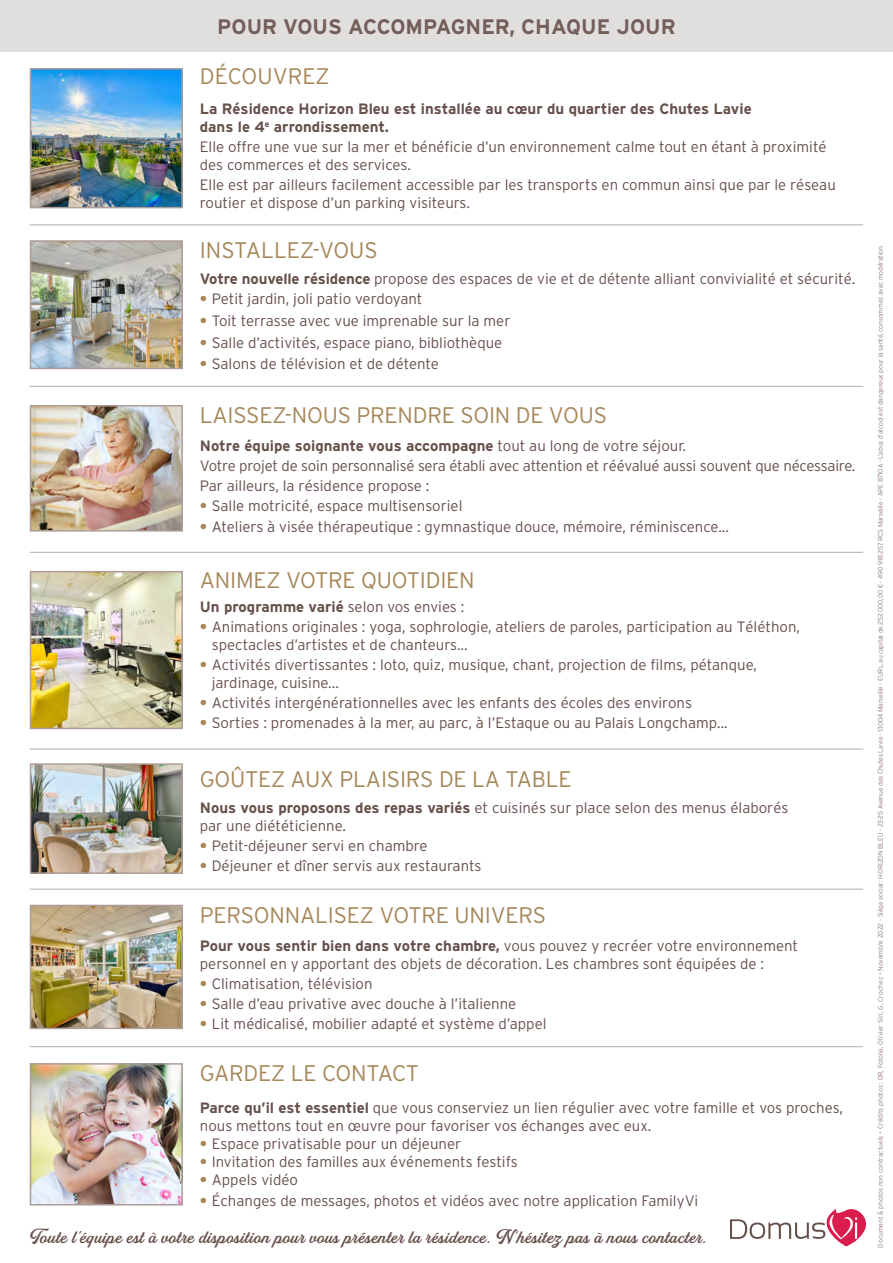
<style>
.page{position:relative;width:893px;height:1263px;background:#fff}
.page>*{position:absolute;margin:0;border:0;box-sizing:border-box;transform-origin:0 0}
.t1{font:300 22.5px "Interstate";letter-spacing:-.01em;color:#a58759}
.t2{font:700 21px "Interstate";color:#745e59}
.t3{font:19.5px "Golden Hills DEMO Regular";letter-spacing:.02em;color:#66504b}
.t4{font:300 15px/18px "Interstate";color:#66504b}
.t5{font:700 15px/18px "Interstate";color:#66504b}
.t6{font:300 6.75px "Interstate";letter-spacing:-.02em;color:#917d78}
.s1{font-weight:700}
.s2{font-weight:700;color:#a58759}
.s3{font-weight:300}
</style>
<div class="page">
<img style="left:33px;top:243px;width:147px;height:123px">
<div style="left:30px;top:240px;width:153px;height:129px;border:2px solid #ae9d98"></div>
<img style="left:33px;top:71px;width:147px;height:134px">
<div style="left:30px;top:68px;width:153px;height:140px;border:2px solid #ae9d98"></div>
<img style="left:33px;top:408px;width:147px;height:121px">
<div style="left:30px;top:405px;width:153px;height:127px;border:2px solid #ae9d98"></div>
<img style="left:33px;top:574px;width:147px;height:152px">
<div style="left:30px;top:571px;width:153px;height:158px;border:2px solid #ae9d98"></div>
<img style="left:33px;top:766px;width:147px;height:105px">
<div style="left:30px;top:763px;width:153px;height:111px;border:2px solid #ae9d98"></div>
<img style="left:33px;top:908px;width:147px;height:118px">
<div style="left:30px;top:905px;width:153px;height:124px;border:2px solid #ae9d98"></div>
<img style="left:33px;top:1066px;width:147px;height:136px">
<div style="left:30px;top:1063px;width:153px;height:142px;border:2px solid #ae9d98"></div>
<svg style="left:730px;top:1209px;width:137px;height:37px"></svg>
<hr style="left:30px;top:224px;width:833px;height:1px;background:#bcb7b5">
<hr style="left:30px;top:748px;width:833px;height:1px;background:#bcb7b5">
<hr style="left:30px;top:888px;width:833px;height:2px;background:#bcb7b5">
<hr style="left:30px;top:1046px;width:833px;height:1px;background:#bcb7b5">
<hr style="left:30px;top:386px;width:833px;height:1px;background:#bcb7b5">
<hr style="left:30px;top:552px;width:833px;height:1px;background:#bcb7b5">
<div style="left:0;top:0;width:893px;height:51px;background:#e1dfde"></div>
<p class="t2" style="left:217px;top:14px;width:460px">POUR VOUS ACCOMPAGNER, CHAQUE JOUR</p>
<p class="t1" style="left:200px;top:62px;width:131px">DÉCOUVREZ</p>
<p class="t5" style="left:200px;top:100px;width:553px">La Résidence Horizon Bleu est installée au cœur du quartier des Chutes Lavie dans le 4<sup>e</sup> arrondissement.</p>
<p class="t4" style="left:200px;top:138px;width:628px">Elle offre une vue sur la mer et bénéficie d’un environnement calme tout en étant à proximité des commerces et des services.</p>
<p class="t4" style="left:200px;top:176px;width:637px">Elle est par ailleurs facilement accessible par les transports en commun ainsi que par le réseau routier et dispose d’un parking visiteurs.</p>
<p class="t1" style="left:200px;top:237px;width:179px">INSTALLEZ-VOUS</p>
<p class="t4" style="left:200px;top:270px;width:657px"><span class="s1">Votre nouvelle résidence</span> propose des espaces de vie et de détente alliant convivialité et sécurité.</p>
<p class="t4" style="left:200px;top:290px;width:224px"><span class="s2">•</span> Petit jardin, joli patio verdoyant</p>
<p class="t4" style="left:200px;top:311px;width:312px"><span class="s2">•</span> Toit terrasse avec vue imprenable sur la mer</p>
<p class="t4" style="left:200px;top:333px;width:304px"><span class="s2">•</span> Salle d’activités, espace piano, bibliothèque</p>
<p class="t4" style="left:200px;top:355px;width:241px"><span class="s2">•</span> Salons de télévision et de détente</p>
<p class="t1" style="left:200px;top:401px;width:409px">LAISSEZ-NOUS PRENDRE SOIN DE VOUS</p>
<p class="t5" style="left:200px;top:437px;width:488px">Notre équipe soignante vous accompagne <span class="s3">tout au long de votre séjour.</span></p>
<p class="t4" style="left:200px;top:457px;width:657px">Votre projet de soin personnalisé sera établi avec attention et réévalué aussi souvent que nécessaire.</p>
<p class="t4" style="left:200px;top:477px;width:231px">Par ailleurs, la résidence propose :</p>
<p class="t4" style="left:200px;top:497px;width:264px"><span class="s2">•</span> Salle motricité, espace multisensoriel</p>
<p class="t4" style="left:200px;top:517px;width:531px"><span class="s2">•</span> Ateliers à visée thérapeutique : gymnastique douce, mémoire, réminiscence...</p>
<p class="t1" style="left:200px;top:566px;width:276px">ANIMEZ VOTRE QUOTIDIEN</p>
<p class="t5" style="left:200px;top:597px;width:266px">Un programme varié <span class="s3">selon vos envies :</span></p>
<p class="t4" style="left:212px;top:617px;width:590px;text-indent:-12px"><span class="s2">•</span> Animations originales : yoga, sophrologie, ateliers de paroles, participation au Téléthon, spectacles d’artistes et de chanteurs...</p>
<p class="t4" style="left:212px;top:655px;width:547px;text-indent:-12px"><span class="s2">•</span> Activités divertissantes : loto, quiz, musique, chant, projection de films, pétanque, jardinage, cuisine...</p>
<p class="t4" style="left:200px;top:694px;width:494px"><span class="s2">•</span> Activités intergénérationnelles avec les enfants des écoles des environs</p>
<p class="t4" style="left:200px;top:714px;width:529px"><span class="s2">•</span> Sorties : promenades à la mer, au parc, à l’Estaque ou au Palais Longchamp...</p>
<p class="t1" style="left:200px;top:765px;width:373px">GOÛTEZ AUX PLAISIRS DE LA TABLE</p>
<p class="t4" style="left:200px;top:798px;width:590px"><span class="s1">Nous vous proposons des repas variés</span> et cuisinés sur place selon des menus élaborés par une diététicienne.</p>
<p class="t4" style="left:200px;top:836px;width:229px"><span class="s2">•</span> Petit-déjeuner servi en chambre</p>
<p class="t4" style="left:200px;top:856px;width:283px"><span class="s2">•</span> Déjeuner et dîner servis aux restaurants</p>
<p class="t1" style="left:200px;top:901px;width:348px">PERSONNALISEZ VOTRE UNIVERS</p>
<p class="t4" style="left:200px;top:936px;width:600px"><span class="s1">Pour vous sentir bien dans votre chambre,</span> vous pouvez y recréer votre environnement personnel en y apportant des objets de décoration. Les chambres sont équipées de :</p>
<p class="t4" style="left:200px;top:974px;width:174px"><span class="s2">•</span> Climatisation, télévision</p>
<p class="t4" style="left:200px;top:994px;width:318px"><span class="s2">•</span> Salle d’eau privative avec douche à l’italienne</p>
<p class="t4" style="left:200px;top:1015px;width:348px"><span class="s2">•</span> Lit médicalisé, mobilier adapté et système d’appel</p>
<p class="t1" style="left:200px;top:1059px;width:221px">GARDEZ LE CONTACT</p>
<p class="t4" style="left:200px;top:1099px;width:645px"><span class="s1">Parce qu’il est essentiel</span> que vous conserviez un lien régulier avec votre famille et vos proches, nous mettons tout en œuvre pour favoriser vos échanges avec eux.</p>
<p class="t4" style="left:200px;top:1135px;width:263px"><span class="s2">•</span> Espace privatisable pour un déjeuner</p>
<p class="t4" style="left:200px;top:1153px;width:319px"><span class="s2">•</span> Invitation des familles aux événements festifs</p>
<p class="t4" style="left:200px;top:1171px;width:100px"><span class="s2">•</span> Appels vidéo</p>
<p class="t4" style="left:200px;top:1191px;width:500px"><span class="s2">•</span> Échanges de messages, photos et vidéos avec notre application FamilyVi</p>
<p class="t3" style="left:30px;top:1226px;width:679px">Toute l’équipe est à votre disposition pour vous présenter la résidence. N’hésitez pas à nous contacter.</p>
<p class="t6" style="left:876px;top:1248px;width:1004px;rotate:-90deg">Document &amp; photos non contractuels • Crédits photos : DR, Fotolia, Olivier Siri, G. Crochez • Novembre 2022 - Siège social : HORIZON BLEU - 23-25 Avenue des Chutes Lavie - 13004 Marseille - EURL au capital de 252 000,00 € - 490 918 257 RCS Marseille - APE 8710A - L’abus d’alcool est dangereux pour la santé, consommez avec modération.</p>
</div>
